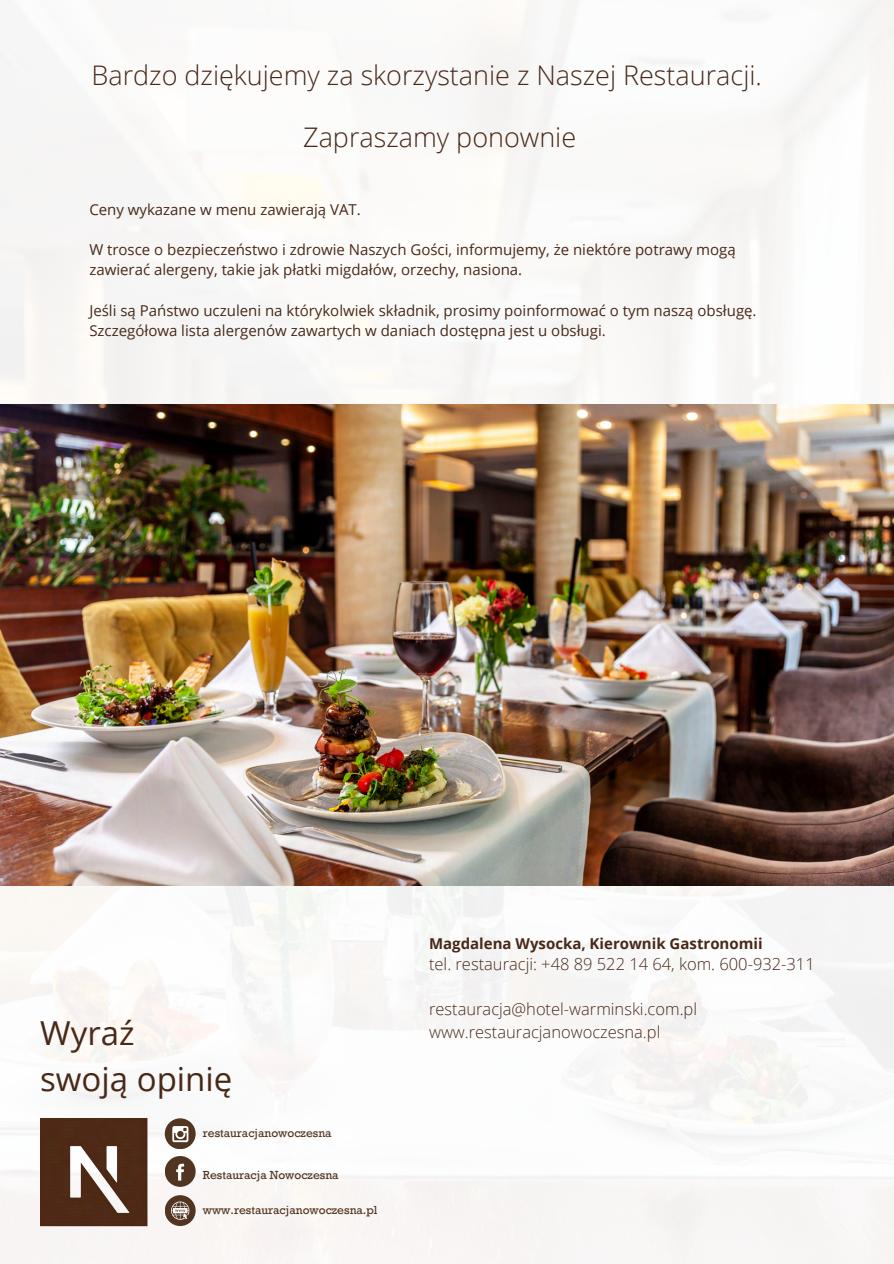
<style>
.page{position:relative;width:894px;height:1264px;background:#fff}
.page>*{position:absolute;margin:0;border:0;box-sizing:border-box;transform-origin:0 0}
.t1{font:33px "Open Sans";color:#482918}
.t2{font:300 27px "Open Sans";color:#482918}
.t3{font:300 16.5px "Open Sans";color:#482918}
.t4{font:15px/20.2px "Open Sans";color:#482918}
.t5{font:700 15px "Open Sans";color:#482918}
.t6{font:12px "Rockwell Std";color:#513521}
</style>
<div class="page">
<img style="left:0;top:0;width:893px;height:1262px">
<img style="left:0;top:404px;width:893px;height:481px">
<img style="left:40px;top:1118px;width:108px;height:108px">
<div style="left:165px;top:1118px;width:30px;height:30px;background:#513521;border-radius:50%"></div>
<svg style="left:172px;top:1126px;width:16px;height:16px"></svg>
<div style="left:165px;top:1155px;width:30px;height:31px;background:#513521;border-radius:50%"></div>
<svg style="left:176px;top:1163px;width:8px;height:17px"></svg>
<div style="left:165px;top:1195px;width:30px;height:30px;background:#513521;border-radius:50%"></div>
<svg style="left:171px;top:1201px;width:18px;height:18px"></svg>
<h2 class="t2" style="left:91px;top:56px;width:671px">Bardzo dziękujemy za skorzystanie z Naszej Restauracji.</h2>
<h2 class="t2" style="left:303px;top:118px;width:274px">Zapraszamy ponownie</h2>
<h3 class="t4" style="left:89px;top:199px;width:273px">Ceny wykazane w menu zawierają VAT.</h3>
<h3 class="t4" style="left:89px;top:239px;width:647px">W trosce o bezpieczeństwo i zdrowie Naszych Gości, informujemy, że niektóre potrawy mogą zawierać alergeny, takie jak płatki migdałów, orzechy, nasiona.</h3>
<h3 class="t4" style="left:89px;top:300px;width:668px">Jeśli są Państwo uczuleni na którykolwiek składnik, prosimy poinformować o tym naszą obsługę.<br>Szczegółowa lista alergenów zawartych w daniach dostępna jest u obsługi.</h3>
<p class="t5" style="left:429px;top:932px;width:335px">Magdalena Wysocka, Kierownik Gastronomii</p>
<p class="t3" style="left:429px;top:952px;width:387px">tel. restauracji: +48 89 522 14 64, kom. 600-932-311</p>
<h1 class="t3" style="left:429px;top:997px;width:269px">restauracja@hotel-warminski.com.pl</h1>
<p class="t1" style="left:40px;top:1009px;width:96px">Wyraź</p>
<h1 class="t3" style="left:429px;top:1020px;width:233px">www.restauracjanowoczesna.pl</h1>
<p class="t1" style="left:40px;top:1055px;width:194px">swoją opinię</p>
<p class="t6" style="left:203px;top:1129px;width:130px">restauracjanowoczesna</p>
<p class="t6" style="left:203px;top:1171px;width:137px">Restauracja Nowoczesna</p>
<p class="t6" style="left:203px;top:1206px;width:176px">www.restauracjanowoczesna.pl</p>
</div>
